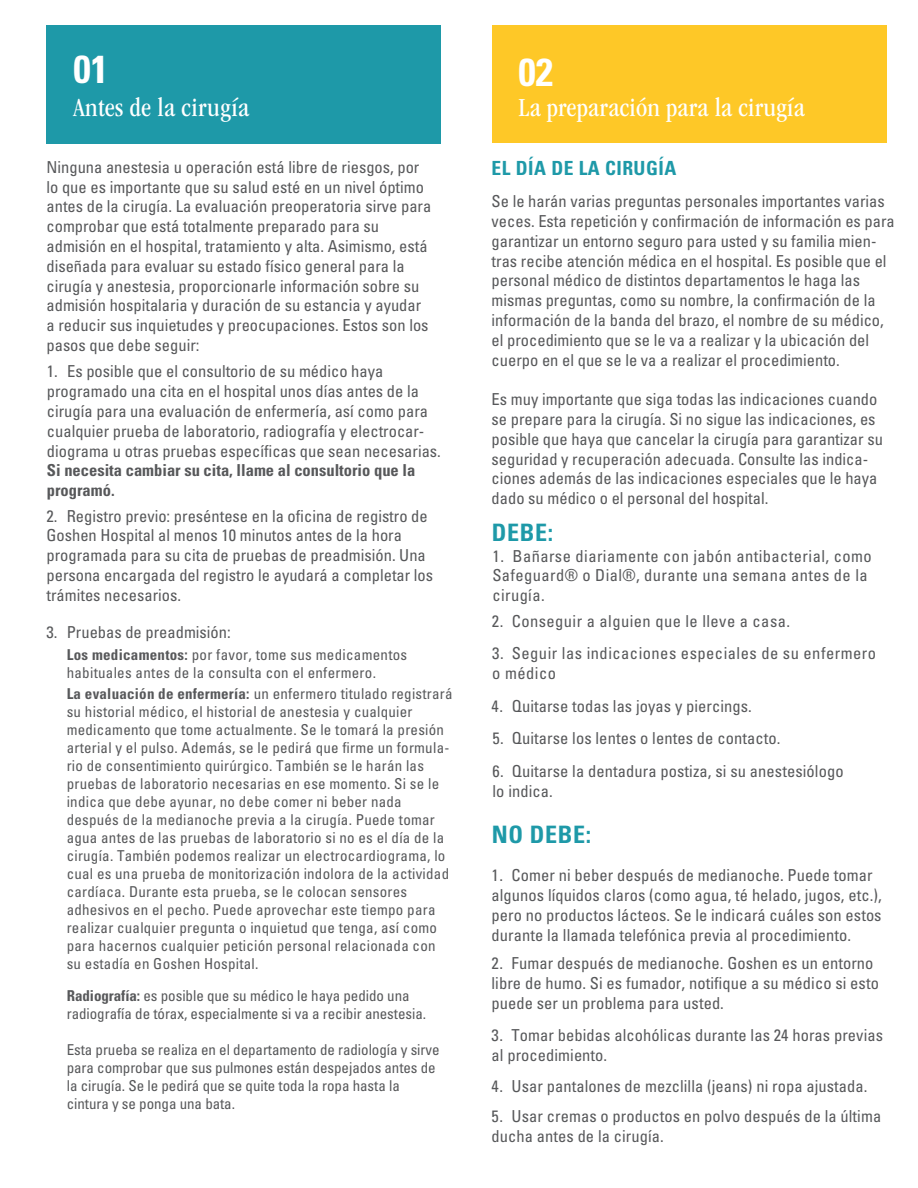
<style>
.page{position:relative;width:918px;height:1188px;background:#fff}
.page>*{position:absolute;margin:0;border:0;box-sizing:border-box;transform-origin:0 0}
.t1{font:700 condensed 39px "Univers LT Std";color:#fff}
.t2{font:condensed 27px "ITC Garamond Std";letter-spacing:.01em;color:#fff}
.t3{font:700 condensed 24px "Univers LT Std";letter-spacing:.025em;color:#1e99a8}
.t4{font:700 condensed 19.5px "Univers LT Std";letter-spacing:.025em;color:#1e99a8}
.t5{font:condensed 16.5px/19.8px "Univers LT Std";color:#57585a}
.t6{font:condensed 16.5px/19.5px "Univers LT Std";letter-spacing:.025em;color:#57585a}
.t7{font:700 condensed 16.5px/19.8px "Univers LT Std";color:#57585a}
.t8{font:condensed 16.5px/19.8px "Univers LT Std";letter-spacing:.03em;color:#57585a}
.t9{font:condensed 15px/18px "Univers LT Std";letter-spacing:.015em;color:#57585a}
.t10{font:condensed 15px/18px "Univers LT Std";letter-spacing:-.005em;color:#57585a}
.s1{font-weight:700}
</style>
<div class="page">
<div style="left:46px;top:25px;width:395px;height:118px;background:#1e99a8"></div>
<div style="left:492px;top:25px;width:394px;height:118px;background:#fec827"></div>
<h1 class="t1" style="left:74px;top:45px;width:36px">01</h1>
<h1 class="t1" style="left:519px;top:48px;width:36px">02</h1>
<h2 class="t2" style="left:74px;top:93px;width:177px">Antes de la cirugía</h2>
<h2 class="t2" style="left:519px;top:93px;width:288px">La preparación para la cirugía</h2>
<p class="t5" style="left:46px;top:157px;width:386px">Ninguna anestesia u operación está libre de riesgos, por lo que es importante que su salud esté en un nivel óptimo antes de la cirugía. La evaluación preoperatoria sirve para comprobar que está totalmente preparado para su admisión en el hospital, tratamiento y alta. Asimismo, está diseñada para evaluar su estado físico general para la cirugía y anestesia, proporcionarle información sobre su admisión hospitalaria y duración de su estancia y ayudar a reducir sus inquietudes y preocupaciones. Estos son los pasos que debe seguir:</p>
<p class="t4" style="left:492px;top:156px;width:186px">EL DÍA DE LA CIRUGÍA</p>
<p class="t5" style="left:492px;top:191px;width:405px">Se le harán varias preguntas personales importantes varias veces. Esta repetición y confirmación de información es para garantizar un entorno seguro para usted y su familia mien&shy;tras recibe atención médica en el hospital. Es posible que el personal médico de distintos departamentos le haga las mismas preguntas, como su nombre, la confirmación de la información de la banda del brazo, el nombre de su médico, el procedimiento que se le va a realizar y la ubicación del cuerpo en el que se le va a realizar el procedimiento.</p>
<p class="t5" style="left:492px;top:389px;width:393px">Es muy importante que siga todas las indicaciones cuando se prepare para la cirugía. Si no sigue las indicaciones, es posible que haya que cancelar la cirugía para garantizar su seguridad y recuperación adecuada. Consulte las indica&shy;ciones además de las indicaciones especiales que le haya dado su médico o el personal del hospital.</p>
<h3 class="t3" style="left:492px;top:518px;width:63px">DEBE:</h3>
<p class="t5" style="left:47px;top:361px;width:396px">1. Es posible que el consultorio de su médico haya programado una cita en el hospital unos días antes de la cirugía para una evaluación de enfermería, así como para cualquier prueba de laboratorio, radiografía y electrocar&shy;diograma u otras pruebas específicas que sean necesarias.</p>
<p class="t7" style="left:47px;top:461px;width:370px">Si necesita cambiar su cita, llame al consultorio que la programó.</p>
<p class="t5" style="left:47px;top:506px;width:388px">2. Registro previo: preséntese en la oficina de registro de Goshen Hospital al menos 10 minutos antes de la hora programada para su cita de pruebas de preadmisión. Una persona encargada del registro le ayudará a completar los trámites necesarios.</p>
<p class="t5" style="left:47px;top:622px;width:186px">3. Pruebas de preadmisión:</p>
<p class="t9" style="left:67px;top:646px;width:342px"><span class="s1">Los medicamentos:</span> por favor, tome sus medicamentos habituales antes de la consulta con el enfermero.</p>
<p class="t9" style="left:67px;top:684px;width:387px"><span class="s1">La evaluación de enfermería:</span> un enfermero titulado registrará su historial médico, el historial de anestesia y cualquier medicamento que tome actualmente. Se le tomará la presión arterial y el pulso. Además, se le pedirá que firme un formula&shy;rio de consentimiento quirúrgico. También se le harán las pruebas de laboratorio necesarias en ese momento. Si se le indica que debe ayunar, no debe comer ni beber nada después de la medianoche previa a la cirugía. Puede tomar agua antes de las pruebas de laboratorio si no es el día de la cirugía. También podemos realizar un electrocardiograma, lo cual es una prueba de monitorización indolora de la actividad cardíaca. Durante esta prueba, se le colocan sensores adhesivos en el pecho. Puede aprovechar este tiempo para realizar cualquier pregunta o inquietud que tenga, así como para hacernos cualquier petición personal relacionada con su estadía en Goshen Hospital.</p>
<p class="t10" style="left:67px;top:986px;width:361px"><span class="s1">Radiografía:</span> es posible que su médico le haya pedido una radiografía de tórax, especialmente si va a recibir anestesia.</p>
<p class="t10" style="left:67px;top:1040px;width:374px">Esta prueba se realiza en el departamento de radiología y sirve para comprobar que sus pulmones están despejados antes de la cirugía. Se le pedirá que se quite toda la ropa hasta la cintura y se ponga una bata.</p>
<p class="t6" style="left:492px;top:546px;width:381px">1. Bañarse diariamente con jabón antibacterial, como<br>Safeguard® o Dial®, durante una semana antes de la cirugía.</p>
<p class="t6" style="left:492px;top:611px;width:300px">2. Conseguir a alguien que le lleve a casa.</p>
<p class="t8" style="left:492px;top:643px;width:385px">3. Seguir las indicaciones especiales de su enfermero o médico</p>
<p class="t5" style="left:492px;top:696px;width:262px">4. Quitarse todas las joyas y piercings.</p>
<p class="t5" style="left:492px;top:728px;width:290px">5. Quitarse los lentes o lentes de contacto.</p>
<p class="t5" style="left:492px;top:761px;width:353px">6. Quitarse la dentadura postiza, si su anestesiólogo lo indica.</p>
<h3 class="t3" style="left:492px;top:819px;width:101px">NO DEBE:</h3>
<p class="t5" style="left:492px;top:865px;width:392px">1. Comer ni beber después de medianoche. Puede tomar algunos líquidos claros (como agua, té helado, jugos, etc.), pero no productos lácteos. Se le indicará cuáles son estos durante la llamada telefónica previa al procedimiento.</p>
<p class="t5" style="left:492px;top:953px;width:389px">2. Fumar después de medianoche. Goshen es un entorno libre de humo. Si es fumador, notifique a su médico si esto puede ser un problema para usted.</p>
<p class="t5" style="left:492px;top:1025px;width:393px">3. Tomar bebidas alcohólicas durante las 24 horas previas al procedimiento.</p>
<p class="t5" style="left:492px;top:1076px;width:377px">4. Usar pantalones de mezclilla (jeans) ni ropa ajustada.</p>
<p class="t5" style="left:492px;top:1106px;width:391px">5. Usar cremas o productos en polvo después de la última ducha antes de la cirugía.</p>
</div>
